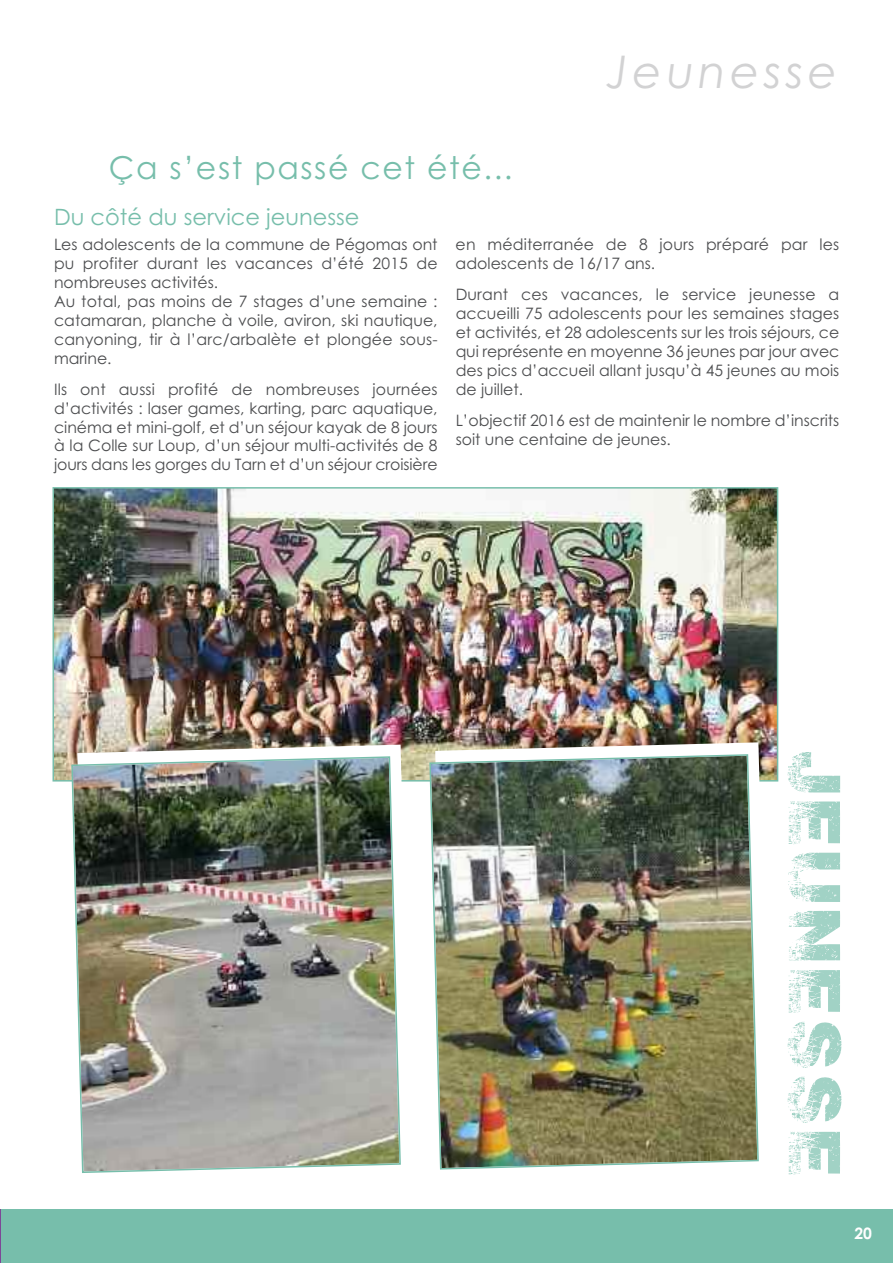
<style>
.page{position:relative;width:893px;height:1263px;background:#fff}
.page>*{position:absolute;margin:0;border:0;box-sizing:border-box;transform-origin:0 0}
.t1{font:67.5px "Scorched Earth";letter-spacing:.1em;color:#a1d2c5}
.t2{font:italic 45px "Century Gothic";letter-spacing:.1em;color:#d2d2d3}
.t3{font:31.5px "Century Gothic";letter-spacing:.05em;color:#77beab}
.t4{font:22.5px "Century Gothic";color:#77beab}
.t5{font:15.75px/18.9px "Century Gothic";color:#4c4d4f}
.t6{font:700 15.75px "Century Gothic";color:#fff}
</style>
<div class="page">
<img style="left:55px;top:490px;width:720px;height:288px">
<img style="left:435px;top:742px;width:333px;height:40px">
<svg style="left:77px;top:745px;width:333px;height:37px"></svg>
<div style="left:1px;top:1209px;width:892px;height:54px;background:#77beab"></div>
<hr style="left:0;top:1209px;width:1px;height:54px;background:#7d4797">
<img style="left:71px;top:755px;width:331px;height:418px">
<img style="left:429px;top:753px;width:331px;height:417px">
<h3 class="t3" style="left:109px;top:150px;width:405px">ça s’est passé cet été...</h3>
<h3 class="t4" style="left:54px;top:204px;width:307px">Du côté du service jeunesse</h3>
<h2 class="t2" style="left:607px;top:46px;width:232px">Jeunesse</h2>
<p class="t5" style="left:54px;top:236px;width:385px">Les adolescents de la commune de Pégomas ont pu profiter durant les vacances d’été 2015 de nombreuses activités.<br>Au total, pas moins de 7 stages d’une semaine : catamaran, planche à voile, aviron, ski nautique, canyoning, tir à l’arc/arbalète et plongée sous&shy;marine.</p>
<p class="t5" style="left:54px;top:380px;width:385px;text-align:justify">Ils ont aussi profité de nombreuses journées d’activités : laser games, karting, parc aquatique, cinéma et mini-golf, et d’un séjour kayak de 8 jours à la Colle sur Loup, d’un séjour multi-activités de 8 jours dans les gorges du Tarn et d’un séjour croisière</p>
<p class="t5" style="left:456px;top:236px;width:385px">en méditerranée de 8 jours préparé par les adolescents de 16/17 ans.</p>
<p class="t5" style="left:456px;top:285px;width:385px;text-align:justify">Durant ces vacances, le service jeunesse a accueilli 75 adolescents pour les semaines stages et activités, et 28 adolescents sur les trois séjours, ce qui représente en moyenne 36 jeunes par jour avec des pics d’accueil allant jusqu’à 45 jeunes au mois de juillet.</p>
<p class="t5" style="left:456px;top:411px;width:385px">L’objectif 2016 est de maintenir le nombre d’inscrits soit une centaine de jeunes.</p>
<h1 class="t1" style="left:851px;top:751px;width:426px;rotate:90deg">jeunesse</h1>
<p class="t6" style="left:854px;top:1224px;width:19px">20</p>
</div>
